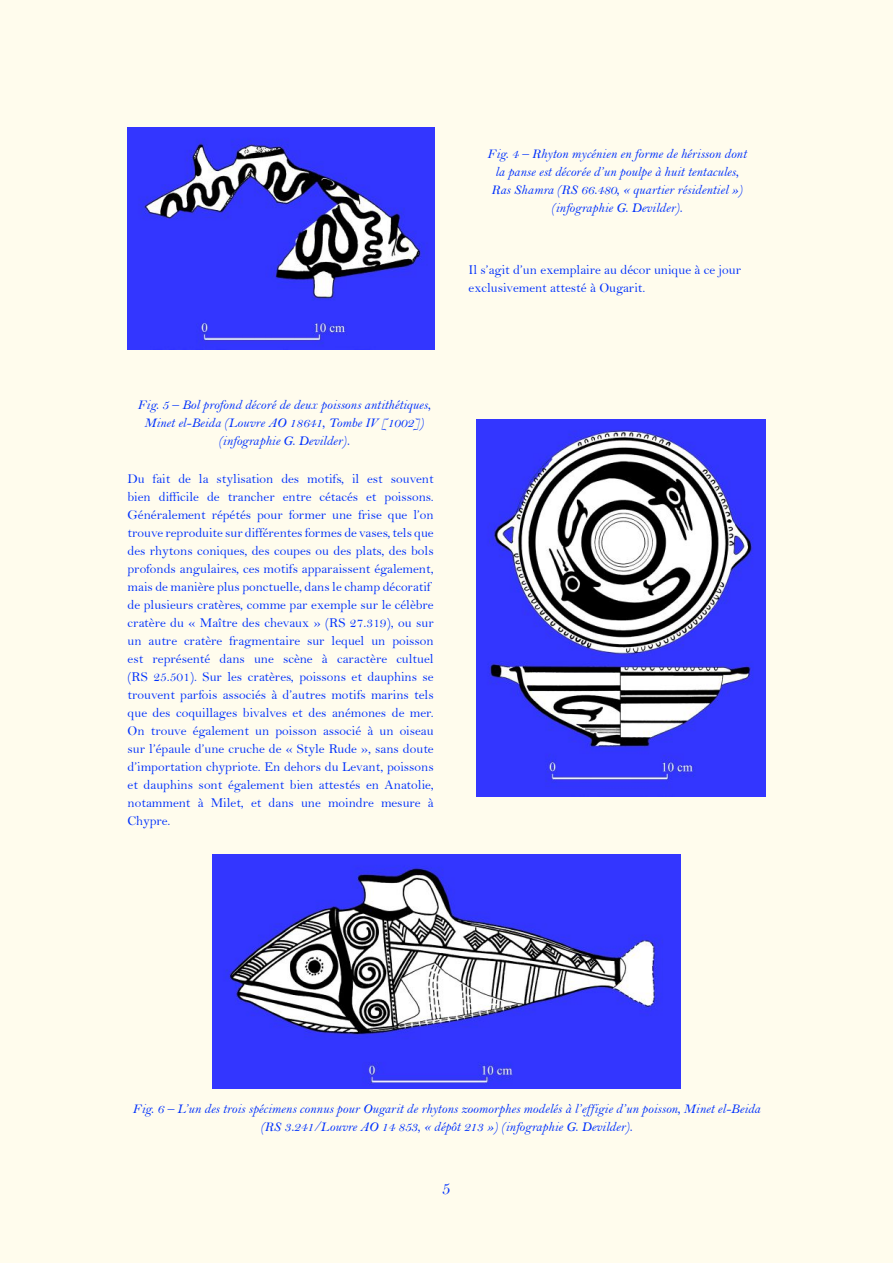
<style>
.page{position:relative;width:893px;height:1263px;background:#fffced}
.page>*{position:absolute;margin:0;border:0;box-sizing:border-box;transform-origin:0 0}
.Body_Text{font:18px "Bell";color:#0031fc}
.Body_Text-2{font:13.5px/18px "Bell";color:#0031fc}
.Body_Text-3{font:13.5px/18px "Bell MT Italic";color:#0031fc;text-align:center}
</style>
<div class="page">
<img style="left:128px;top:128px;width:306px;height:222px">
<img style="left:476px;top:419px;width:289px;height:378px">
<img style="left:213px;top:855px;width:467px;height:234px">
<p class="Body_Text-3" style="left:487px;top:145px;width:261px">Fig. 4 – Rhyton mycénien en forme de hérisson dont la panse est décorée d’un poulpe à huit tentacules, Ras Shamra (RS 66.480, « quartier résidentiel ») (infographie G. Devilder).</p>
<p class="Body_Text-2" style="left:468px;top:261px;width:274px">Il s’agit d’un exemplaire au décor unique à ce jour exclusivement attesté à Ougarit.</p>
<p class="Body_Text-3" style="left:137px;top:395px;width:295px">Fig. 5 – Bol profond décoré de deux poissons antithétiques,<br>Minet el-Beida (Louvre AO 18641, Tombe IV [1002]) (infographie G. Devilder).</p>
<p class="Body_Text-2" style="left:128px;top:470px;width:308px">Du fait de la stylisation des motifs, il est souvent bien difficile de trancher entre cétacés et poissons.<br>Généralement répétés pour former une frise que l’on trouve reproduite sur différentes formes de vases, tels que des rhytons coniques, des coupes ou des plats, des bols profonds angulaires, ces motifs apparaissent également, mais de manière plus ponctuelle, dans le champ décoratif de plusieurs cratères, comme par exemple sur le célèbre cratère du « Maître des chevaux » (RS 27.319), ou sur un autre cratère fragmentaire sur lequel un poisson est représenté dans une scène à caractère cultuel (RS 25.501). Sur les cratères, poissons et dauphins se trouvent parfois associés à d’autres motifs marins tels que des coquillages bivalves et des anémones de mer.<br>On trouve également un poisson associé à un oiseau sur l’épaule d’une cruche de « Style Rude », sans doute d’importation chypriote. En dehors du Levant, poissons et dauphins sont également bien attestés en Anatolie, notamment à Milet, et dans une moindre mesure à Chypre.</p>
<p class="Body_Text-3" style="left:133px;top:1099px;width:629px">Fig. 6 – L’un des trois spécimens connus pour Ougarit de rhytons zoomorphes modelés à l’effigie d’un poisson, Minet el-Beida (RS 3.241/Louvre AO 14 853, « dépôt 213 ») (infographie G. Devilder).</p>
<p class="Body_Text" style="left:442px;top:1178px;width:10px">5</p>
</div>
